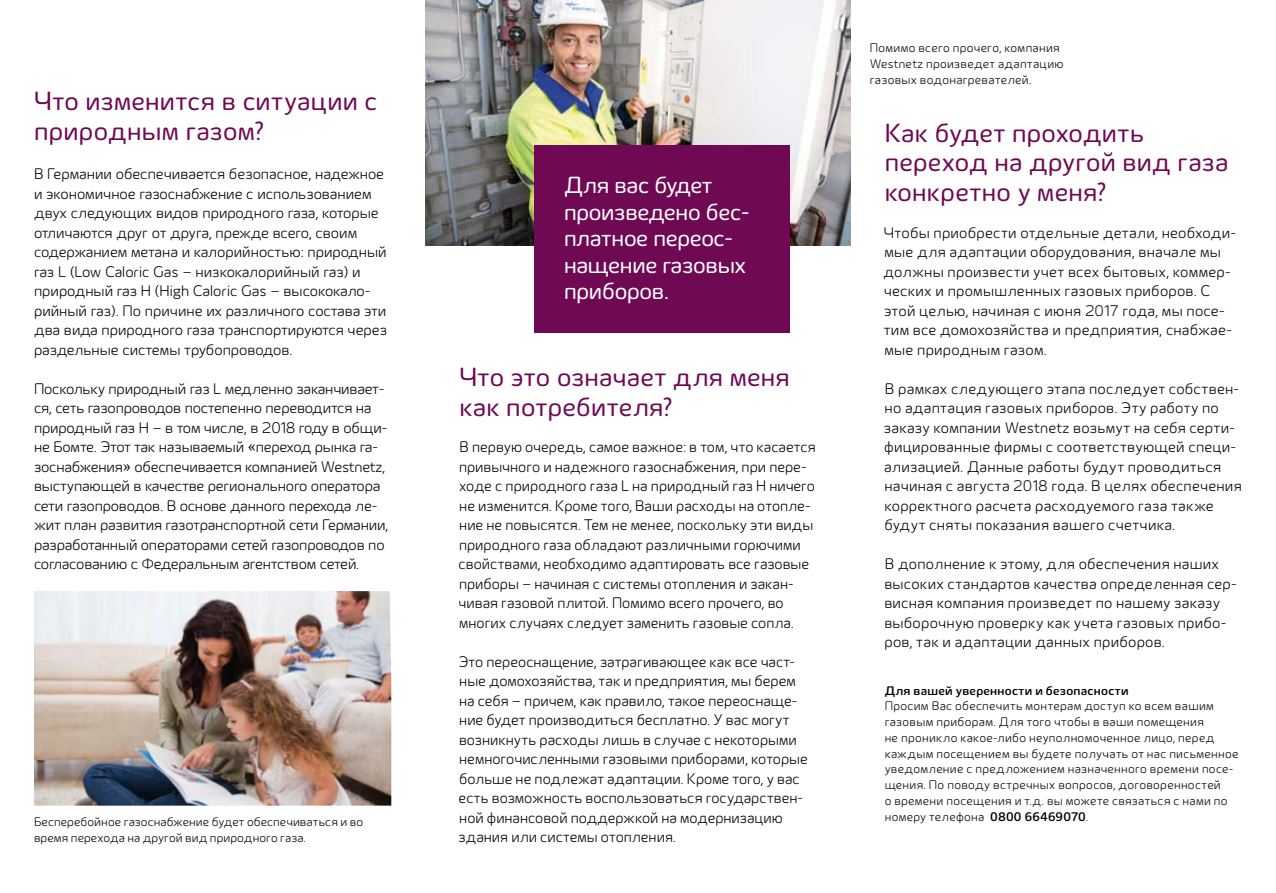
<style>
.page{position:relative;width:1276px;height:893px;background:#fff}
.page>*{position:absolute;margin:0;border:0;box-sizing:border-box;transform-origin:0 0}
.t1{font:27px/29.7px "Innogy";letter-spacing:.01em;color:#6f0954}
.t2{font:24px/26.4px "Innogy";letter-spacing:-.01em;color:#fff}
.t3{font:300 15.75px/19.5px "Innogy";color:#000}
.t4{font:300 12.75px/15.8px "Innogy";letter-spacing:.025em;color:#000}
.t5{font:300 12.75px/15.8px "Innogy";letter-spacing:.005em;color:#000}
.t6{font:500 12.75px "Innogy";letter-spacing:.02em;color:#000}
.s1{font-weight:500}
</style>
<div class="page">
<img style="left:425px;top:0;width:425px;height:245px">
<img style="left:34px;top:591px;width:357px;height:215px">
<div style="left:534px;top:145px;width:255px;height:188px;background:#6f0954"></div>
<h1 class="t1" style="left:34px;top:86px;width:345px">Что изменится в ситуации с природным газом?</h1>
<p class="t3" style="left:34px;top:164px;width:355px">В Германии обеспечивается безопасное, надежное и экономичное газоснабжение с использованием двух следующих видов природного газа, которые отличаются друг от друга, прежде всего, своим содержанием метана и калорийностью: природный газ L (Low Caloric Gas – низкокалорийный газ) и природный газ H (High Caloric Gas – высококало&shy;рийный газ). По причине их различного состава эти два вида природного газа транспортируются через раздельные системы трубопроводов.</p>
<p class="t3" style="left:34px;top:379px;width:356px">Поскольку природный газ L медленно заканчивает&shy;ся, сеть газопроводов постепенно переводится на природный газ H – в том числе, в 2018 году в общи&shy;не Бомте. Этот так называемый «переход рынка га&shy;зоснабжения» обеспечивается компанией Westnetz, выступающей в качестве регионального оператора сети газопроводов. В основе данного перехода ле&shy;жит план развития газотранспортной сети Германии, разработанный операторами сетей газопроводов по согласованию с Федеральным агентством сетей.</p>
<p class="t5" style="left:34px;top:814px;width:331px">Бесперебойное газоснабжение будет обеспечиваться и во время перехода на другой вид природного газа.</p>
<h2 class="t2" style="left:564px;top:172px;width:187px">Для вас будет произведено бес&shy;платное переос&shy;нащение газовых приборов.</h2>
<h1 class="t1" style="left:459px;top:362px;width:332px">Что это означает для меня как потребителя?</h1>
<p class="t3" style="left:458px;top:437px;width:359px">В первую очередь, самое важное: в том, что касается привычного и надежного газоснабжения, при пере&shy;ходе с природного газа L на природный газ H ничего не изменится. Кроме того, Ваши расходы на отопле&shy;ние не повысятся. Тем не менее, поскольку эти виды природного газа обладают различными горючими свойствами, необходимо адаптировать все газовые приборы – начиная с системы отопления и закан&shy;чивая газовой плитой. Помимо всего прочего, во многих случаях следует заменить газовые сопла.</p>
<p class="t3" style="left:458px;top:652px;width:351px">Это переоснащение, затрагивающее как все част&shy;ные домохозяйства, так и предприятия, мы берем на себя – причем, как правило, такое переоснаще&shy;ние будет производиться бесплатно. У вас могут возникнуть расходы лишь в случае с некоторыми немногочисленными газовыми приборами, которые больше не подлежат адаптации. Кроме того, у вас есть возможность воспользоваться государствен&shy;ной финансовой поддержкой на модернизацию здания или системы отопления.</p>
<p class="t4" style="left:870px;top:40px;width:195px">Помимо всего прочего, компания<br>Westnetz произведет адаптацию газовых водонагревателей.</p>
<h1 class="t1" style="left:884px;top:118px;width:345px">Как будет проходить переход на другой вид газа конкретно у меня?</h1>
<p class="t3" style="left:883px;top:223px;width:354px">Чтобы приобрести отдельные детали, необходи&shy;мые для адаптации оборудования, вначале мы должны произвести учет всех бытовых, коммер&shy;ческих и промышленных газовых приборов. С этой целью, начиная с июня 2017 года, мы посе&shy;тим все домохозяйства и предприятия, снабжае&shy;мые природным газом.</p>
<p class="t3" style="left:884px;top:379px;width:359px">В рамках следующего этапа последует собствен&shy;но адаптация газовых приборов. Эту работу по заказу компании Westnetz возьмут на себя серти&shy;фицированные фирмы с соответствующей специ&shy;ализацией. Данные работы будут проводиться начиная с августа 2018 года. В целях обеспечения корректного расчета расходуемого газа также будут сняты показания вашего счетчика.</p>
<p class="t3" style="left:884px;top:554px;width:354px">В дополнение к этому, для обеспечения наших высоких стандартов качества определенная сер&shy;висная компания произведет по нашему заказу выборочную проверку как учета газовых прибо&shy;ров, так и адаптации данных приборов.</p>
<p class="t6" style="left:884px;top:683px;width:245px">Для вашей уверенности и безопасности</p>
<p class="t4" style="left:884px;top:698px;width:355px">Просим Вас обеспечить монтерам доступ ко всем вашим газовым приборам. Для того чтобы в ваши помещения<br>не проникло какое-либо неуполномоченное лицо, перед каждым посещением вы будете получать от нас письменное уведомление с предложением назначенного времени посе&shy;щения. По поводу встречных вопросов, договоренностей<br>о времени посещения и т.д. вы можете связаться с нами по номеру телефона <span class="s1">0800 66469070</span>.</p>
</div>
